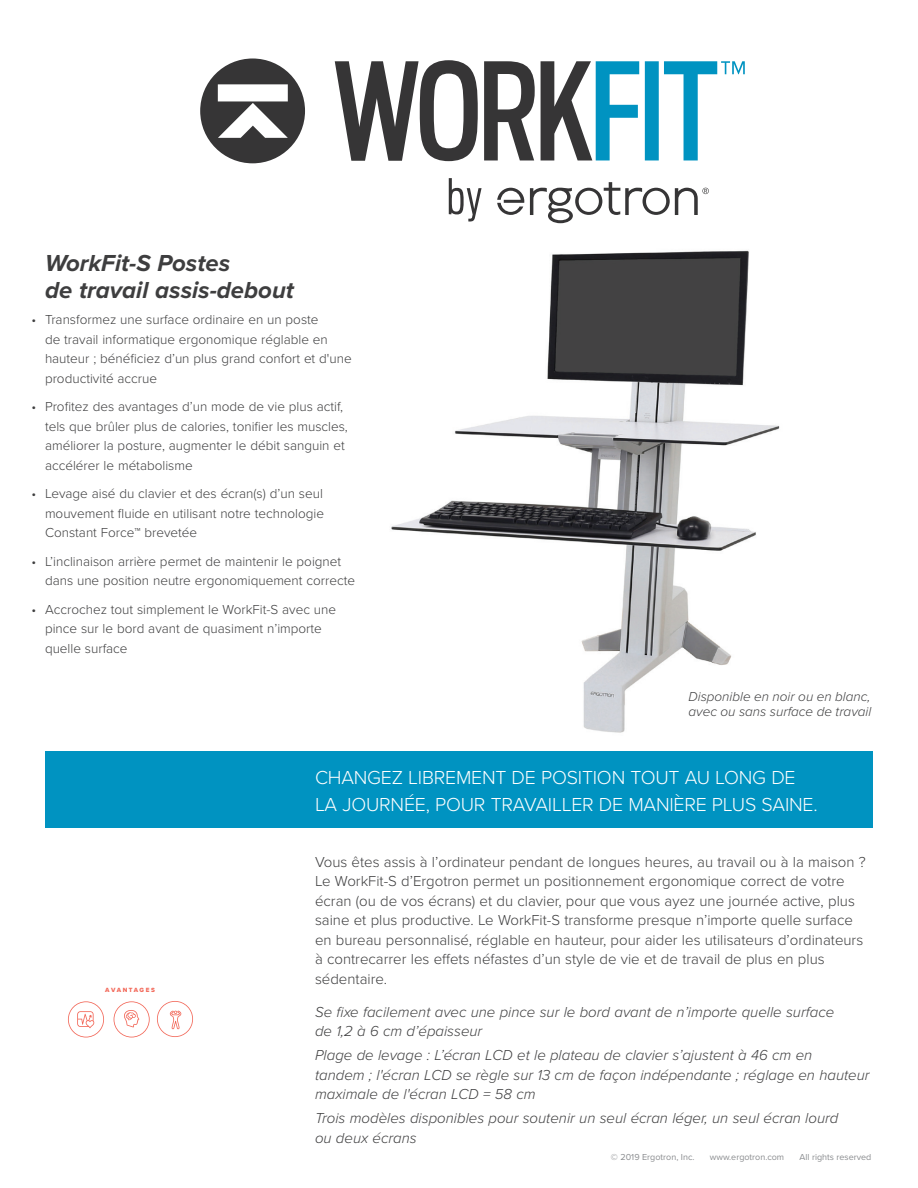
<style>
.page{position:relative;width:918px;height:1188px;background:#fff}
.page>*{position:absolute;margin:0;border:0;box-sizing:border-box;transform-origin:0 0}
.t1{font:italic 700 24px/27px "Proxima Nova";color:#3e3e3f}
.t2{font:300 19.5px/27px "Proxima Nova";letter-spacing:-.01em;color:#fff}
.t3{font:300 15px/19.5px "Proxima Nova";color:#3e3e3f}
.t4{font:italic 300 15px/19.5px "Proxima Nova";color:#3e3e3f}
.t5{font:300 13.5px/19.5px "Proxima Nova";color:#3e3e3f}
.t6{font:italic 300 13.5px/15px "Proxima Nova";color:#3e3e3f}
.t7{font:9px "Proxima Nova";color:#8a8c8f}
.t8{font:6.3px "Proxima Nova Extrabld";letter-spacing:.235em;color:#f26758}
</style>
<div class="page">
<img style="left:373px;top:250px;width:500px;height:502px">
<div style="left:45px;top:752px;width:828px;height:76px;background:#0093c1"></div>
<svg style="left:68px;top:1001px;width:36px;height:36px"></svg>
<svg style="left:114px;top:1001px;width:36px;height:36px"></svg>
<svg style="left:157px;top:1001px;width:36px;height:36px"></svg>
<svg style="left:200px;top:58px;width:105px;height:105px"></svg>
<svg style="left:335px;top:60px;width:410px;height:101px"></svg>
<svg style="left:449px;top:178px;width:33px;height:44px"></svg>
<svg style="left:497px;top:188px;width:27px;height:27px"></svg>
<svg style="left:530px;top:182px;width:179px;height:41px"></svg>
<h1 class="t1" style="left:45px;top:250px;width:251px">WorkFit-S Postes<br>de travail assis-debout</h1>
<p class="t5" style="left:45px;top:310px;width:308px;text-indent:-14px">• Transformez une surface ordinaire en un poste<br>de travail informatique ergonomique réglable en hauteur ; bénéficiez d’un plus grand confort et d'une productivité accrue</p>
<p class="t5" style="left:45px;top:397px;width:304px;text-indent:-14px">• Profitez des avantages d’un mode de vie plus actif, tels que brûler plus de calories, tonifier les muscles, améliorer la posture, augmenter le débit sanguin et accélérer le métabolisme</p>
<p class="t5" style="left:45px;top:484px;width:280px;text-align:justify;text-indent:-14px">• Levage aisé du clavier et des écran(s) d’un seul mouvement fluide en utilisant notre technologie Constant Force™ brevetée</p>
<p class="t5" style="left:45px;top:552px;width:312px;text-indent:-14px">• L’inclinaison arrière permet de maintenir le poignet dans une position neutre ergonomiquement correcte</p>
<p class="t5" style="left:45px;top:600px;width:293px;text-indent:-14px">• Accrochez tout simplement le WorkFit-S avec une pince sur le bord avant de quasiment n’importe quelle surface</p>
<p class="t6" style="left:688px;top:689px;width:184px">Disponible en noir ou en blanc, avec ou sans surface de travail</p>
<p class="t8" style="left:105px;top:986px;width:51px">AVANTAGES</p>
<h2 class="t2" style="left:315px;top:764px;width:504px">CHANGEZ LIBREMENT DE POSITION TOUT AU LONG DE<br>LA JOURNÉE, POUR TRAVAILLER DE MANIÈRE PLUS SAINE.</h2>
<p class="t3" style="left:315px;top:852px;width:552px">Vous êtes assis à l’ordinateur pendant de longues heures, au travail ou à la maison ?<br>Le WorkFit-S d’Ergotron permet un positionnement ergonomique correct de votre écran (ou de vos écrans) et du clavier, pour que vous ayez une journée active, plus saine et plus productive. Le WorkFit-S transforme presque n’importe quelle surface en bureau personnalisé, réglable en hauteur, pour aider les utilisateurs d’ordinateurs à contrecarrer les effets néfastes d’un style de vie et de travail de plus en plus sédentaire.</p>
<p class="t4" style="left:315px;top:1002px;width:521px">Se fixe facilement avec une pince sur le bord avant de n’importe quelle surface de 1,2 à 6 cm d’épaisseur</p>
<p class="t4" style="left:315px;top:1046px;width:556px">Plage de levage : L’écran LCD et le plateau de clavier s’ajustent à 46 cm en<br>tandem ; l'écran LCD se règle sur 13 cm de façon indépendante ; réglage en hauteur maximale de l'écran LCD = 58 cm</p>
<p class="t4" style="left:315px;top:1109px;width:525px">Trois modèles disponibles pour soutenir un seul écran léger, un seul écran lourd ou deux écrans</p>
<p class="t7" style="left:611px;top:1152px;width:85px">© 2019 Ergotron, Inc.</p>
<p class="t7" style="left:710px;top:1152px;width:76px">www.ergotron.com</p>
<p class="t7" style="left:800px;top:1152px;width:73px">All rights reserved</p>
</div>
